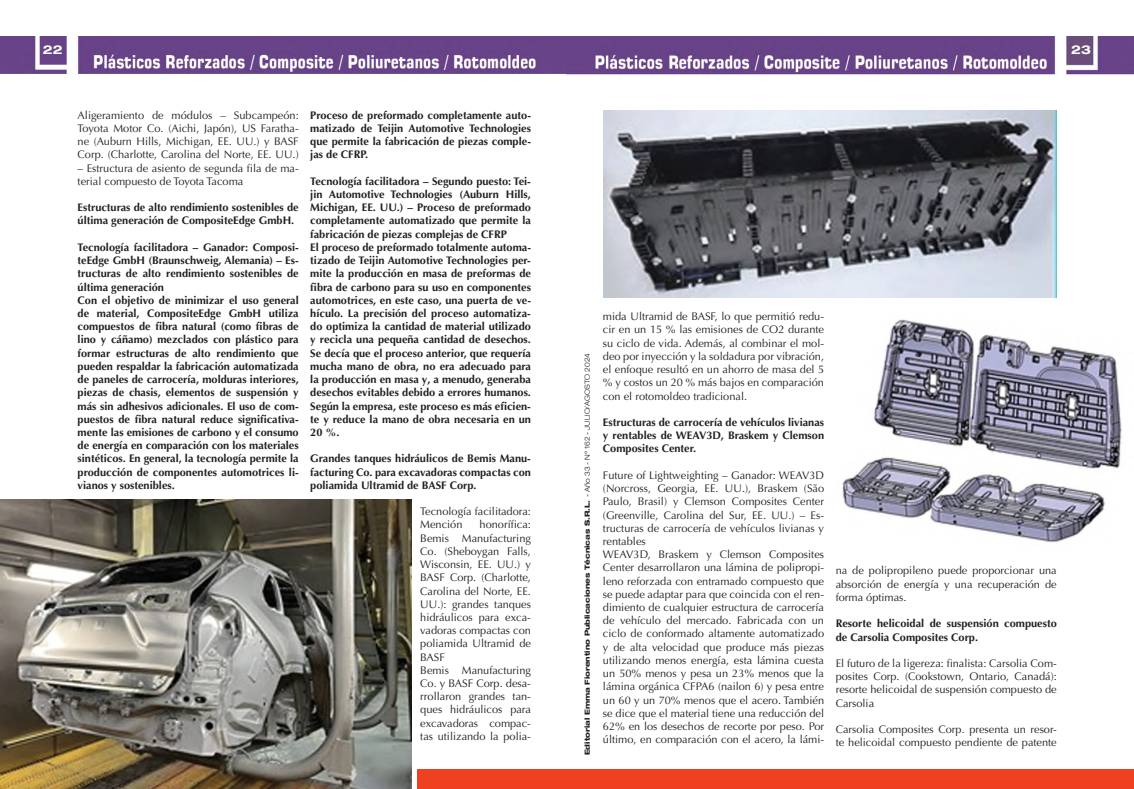
<style>
.page{position:relative;width:1134px;height:789px;background:#fff}
.page>*{position:absolute;margin:0;border:0;box-sizing:border-box;transform-origin:0 0}
.t1{font:700 expanded 12px "Helvetica Neue";color:#fff}
.t2{font:700 11px/13.2px "Optima LT Pro";color:#231f20}
.t3{font:11px/13.2px "Optima LT Pro";color:#231f20}
.t4{font:800 expanded 7px "Helvetica Neue";color:#231f20}
.s1{font-weight:300}
</style>
<div class="page">
<img style="left:0;top:36px;width:567px;height:37px">
<img style="left:567px;top:37px;width:567px;height:38px">
<img style="left:1px;top:499px;width:411px;height:289px">
<img style="left:603px;top:111px;width:454px;height:186px">
<img style="left:842px;top:319px;width:280px;height:223px">
<div style="left:418px;top:769px;width:716px;height:19px;background:#ef4022"></div>
<p class="t1" style="left:43px;top:42px;width:21px">22</p>
<p class="t1" style="left:1071px;top:42px;width:21px">23</p>
<p class="t3" style="left:78px;top:108px;width:223px;text-align:justify">Aligeramiento de módulos – Subcampeón:<br>Toyota Motor Co. (Aichi, Japón), US Faratha&shy;ne (Auburn Hills, Michigan, EE. UU.) y BASF Corp. (Charlotte, Carolina del Norte, EE. UU.)</p>
<p class="t3" style="left:78px;top:161px;width:223px">– Estructura de asiento de segunda fila de ma&shy;terial compuesto de Toyota Tacoma</p>
<p class="t2" style="left:78px;top:201px;width:223px">Estructuras de alto rendimiento sostenibles de última generación de CompositeEdge GmbH.</p>
<p class="t2" style="left:78px;top:240px;width:223px">Tecnología facilitadora – Ganador: Composi&shy;teEdge GmbH (Braunschweig, Alemania) – Es&shy;tructuras de alto rendimiento sostenibles de última generación<br>Con el objetivo de minimizar el uso general de material, CompositeEdge GmbH utiliza compuestos de fibra natural (como fibras de lino y cáñamo) mezclados con plástico para formar estructuras de alto rendimiento que pueden respaldar la fabricación automatizada de paneles de carrocería, molduras interiores, piezas de chasis, elementos de suspensión y más sin adhesivos adicionales. El uso de com&shy;puestos de fibra natural reduce significativa&shy;mente las emisiones de carbono y el consumo de energía en comparación con los materiales sintéticos. En general, la tecnología permite la producción de componentes automotrices li&shy;vianos y sostenibles.</p>
<p class="t2" style="left:310px;top:108px;width:222px;text-align:justify">Proceso de preformado completamente auto&shy;matizado de Teijin Automotive Technologies que permite la fabricación de piezas comple&shy;jas de CFRP.</p>
<p class="t2" style="left:310px;top:174px;width:222px">Tecnología facilitadora – Segundo puesto: Tei&shy;jin Automotive Technologies (Auburn Hills, Michigan, EE. UU.) – Proceso de preformado completamente automatizado que permite la fabricación de piezas complejas de CFRP<br>El proceso de preformado totalmente automa&shy;tizado de Teijin Automotive Technologies per&shy;mite la producción en masa de preformas de fibra de carbono para su uso en componentes automotrices, en este caso, una puerta de ve&shy;hículo. La precisión del proceso automatiza&shy;do optimiza la cantidad de material utilizado y recicla una pequeña cantidad de desechos.<br>Se decía que el proceso anterior, que requería mucha mano de obra, no era adecuado para la producción en masa y, a menudo, generaba desechos evitables debido a errores humanos.<br>Según la empresa, este proceso es más eficien&shy;te y reduce la mano de obra necesaria en un 20 %.</p>
<p class="t2" style="left:310px;top:451px;width:222px;text-align:justify">Grandes tanques hidráulicos de Bemis Manu&shy;facturing Co. para excavadoras compactas con poliamida Ultramid de BASF Corp.</p>
<p class="t3" style="left:420px;top:504px;width:112px">Tecnología facilitadora:<br>Mención</p>
<p class="t3" style="left:420px;top:518px;width:112px;text-indent:59px">honorífica:<br>Bemis Manufacturing<br>Co. (Sheboygan Falls,<br>Wisconsin, EE. UU.) y<br>BASF Corp. (Charlotte,<br>Carolina del Norte, EE.<br>UU.): grandes tanques hidráulicos para exca&shy;vadoras compactas con poliamida Ultramid de<br>BASF<br>Bemis Manufacturing<br>Co. y BASF Corp. desa&shy;rrollaron grandes tan&shy;ques hidráulicos para excavadoras compac&shy;tas utilizando la polia-</p>
<p class="t4" style="left:583px;top:754px;width:403px;rotate:-90deg">Editorial Emma Fiorentino Publicaciones Técnicas S.R.L. <span class="s1">- Año 33 - Nº 162 - JULIO/AGOSTO 2024</span></p>
<p class="t3" style="left:603px;top:310px;width:223px;text-align:justify">mida Ultramid de BASF, lo que permitió redu&shy;cir en un 15 % las emisiones de CO2 durante su ciclo de vida. Además, al combinar el mol&shy;deo por inyección y la soldadura por vibración, el enfoque resultó en un ahorro de masa del 5 % y costos un 20 % más bajos en comparación con el rotomoldeo tradicional.</p>
<p class="t2" style="left:603px;top:415px;width:223px;text-align:justify">Estructuras de carrocería de vehículos livianas y rentables de WEAV3D, Braskem y Clemson Composites Center.</p>
<p class="t3" style="left:603px;top:468px;width:223px">Future of Lightweighting – Ganador: WEAV3D (Norcross, Georgia, EE. UU.), Braskem (São Paulo, Brasil) y Clemson Composites Center (Greenville, Carolina del Sur, EE. UU.) – Es&shy;tructuras de carrocería de vehículos livianas y rentables<br>WEAV3D, Braskem y Clemson Composites Center desarrollaron una lámina de polipropi&shy;leno reforzada con entramado compuesto que se puede adaptar para que coincida con el ren&shy;dimiento de cualquier estructura de carrocería de vehículo del mercado. Fabricada con un ciclo de conformado altamente automatizado y de alta velocidad que produce más piezas utilizando menos energía, esta lámina cuesta un 50% menos y pesa un 23% menos que la lámina orgánica CFPA6 (nailon 6) y pesa entre un 60 y un 70% menos que el acero. También se dice que el material tiene una reducción del 62% en los desechos de recorte por peso. Por último, en comparación con el acero, la lámi-</p>
<p class="t3" style="left:836px;top:563px;width:223px;text-align:justify">na de polipropileno puede proporcionar una absorción de energía y una recuperación de forma óptimas.</p>
<p class="t2" style="left:836px;top:616px;width:223px">Resorte helicoidal de suspensión compuesto de Carsolia Composites Corp.</p>
<p class="t3" style="left:836px;top:656px;width:223px;text-align:justify">El futuro de la ligereza: finalista: Carsolia Com&shy;posites Corp. (Cookstown, Ontario, Canadá): resorte helicoidal de suspensión compuesto de Carsolia</p>
<p class="t3" style="left:836px;top:722px;width:223px">Carsolia Composites Corp. presenta un resor&shy;te helicoidal compuesto pendiente de patente</p>
</div>
